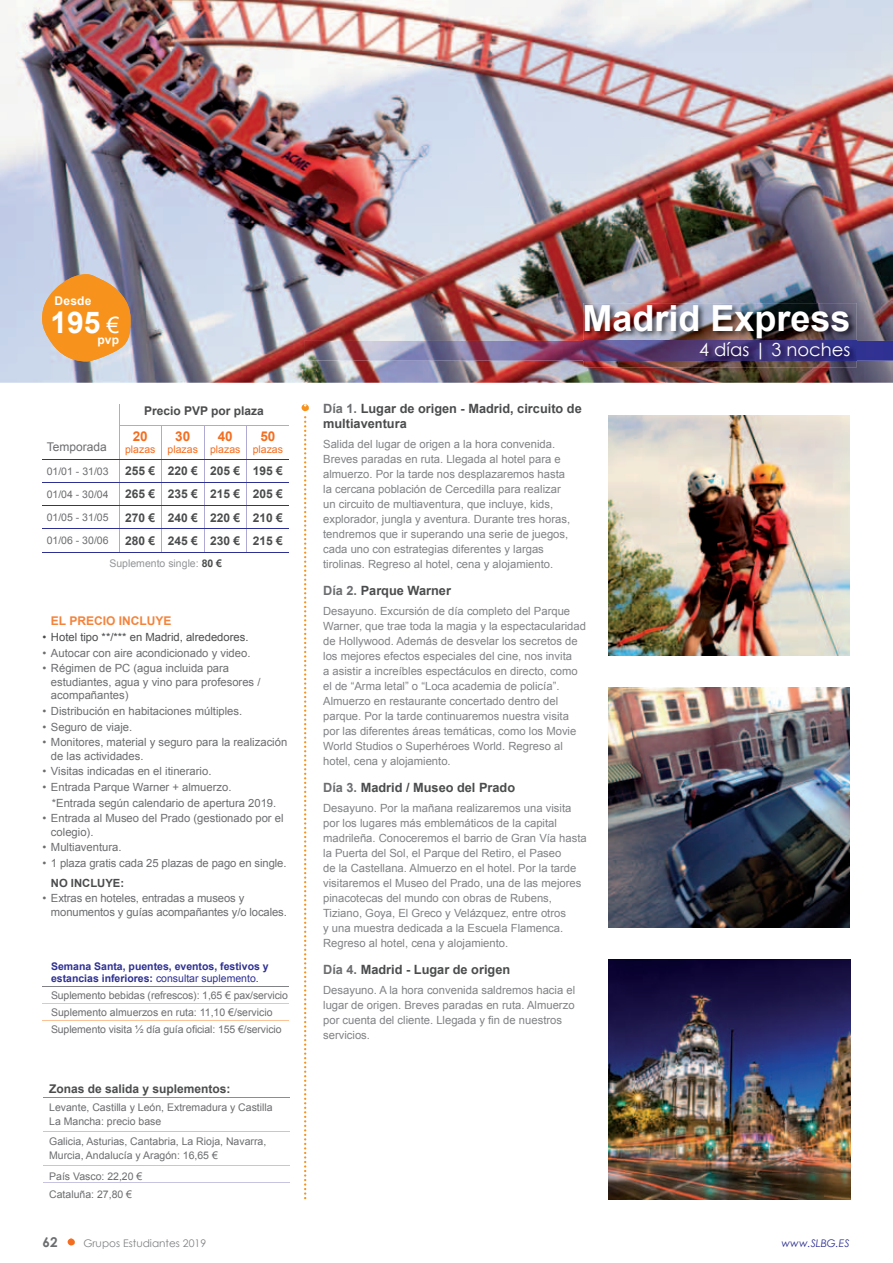
<style>
.page{position:relative;width:893px;height:1263px;background:#fff}
.page>*{position:absolute;margin:0;border:0;box-sizing:border-box;transform-origin:0 0}
.t1{font:700 36px "Arial";color:#fff}
.t2{font:700 30px "Arial";color:#fff}
.t3{font:18px "Century Gothic";color:#fff}
.t4{font:700 13.5px "Arial";color:#f36e21}
.t5{font:700 13.5px "Century Gothic";color:#6c6d70}
.t6{font:700 12.75px/15px "Arial";color:#4b4c4d}
.t7{font:700 12px "Arial";color:#4b4c4d}
.t8{font:700 12px "Arial";color:#f4833b}
.t9{font:12px "Arial";color:#6c6d70}
.t10{font:700 12px "Arial";letter-spacing:.02em;color:#fff}
.t11{font:11.25px/15px "Arial";color:#808285}
.t12{font:11.25px/13.5px "Arial";color:#6c6d70}
.t13{font:11.25px "Arial";color:#4b4c4d}
.t14{font:700 11.25px "Arial";color:#4b4c4d}
.t15{font:10.5px/13.5px "Arial";color:#6c6d70}
.t16{font:700 10.5px/12px "Arial";color:#2e3092}
.t17{font:10.5px "Arial";color:#f36e21}
.t18{font:10.5px "Century Gothic";color:#808285}
.t19{font:10.5px "Arial";color:#939598}
.t20{font:italic 10.5px "Century Gothic";color:#2e3092}
.s1{font-weight:400;font-size:22.5px}
.s2{font-weight:700;color:#4b4c4d}
.s3{font-weight:400}
.s4{color:#6c6d70}
</style>
<div class="page">
<svg style="left:68px;top:1238px;width:7px;height:7px"></svg>
<img style="left:0;top:0;width:893px;height:383px">
<svg style="left:302px;top:404px;width:7px;height:795px"></svg>
<svg style="left:119px;top:404px;width:1px;height:21px"></svg>
<hr style="left:119px;top:426px;width:1px;height:33px;background:#afaad3">
<hr style="left:119px;top:425px;width:43px;height:1px;background:#afaad3">
<hr style="left:162px;top:425px;width:42px;height:1px;background:#afaad3">
<hr style="left:204px;top:425px;width:43px;height:1px;background:#afaad3">
<hr style="left:161px;top:426px;width:1px;height:33px;background:#afaad3">
<hr style="left:204px;top:426px;width:1px;height:33px;background:#afaad3">
<hr style="left:246px;top:426px;width:1px;height:33px;background:#afaad3">
<hr style="left:247px;top:425px;width:42px;height:1px;background:#afaad3">
<hr style="left:42px;top:459px;width:77px;height:1px;background:#2e3092">
<svg style="left:119px;top:460px;width:1px;height:92px"></svg>
<hr style="left:119px;top:459px;width:43px;height:1px;background:#2e3092">
<hr style="left:119px;top:482px;width:43px;height:1px;background:#2e3092">
<hr style="left:119px;top:505px;width:43px;height:1px;background:#2e3092">
<hr style="left:119px;top:528px;width:43px;height:1px;background:#2e3092">
<svg style="left:161px;top:460px;width:1px;height:92px"></svg>
<hr style="left:162px;top:459px;width:42px;height:1px;background:#2e3092">
<hr style="left:162px;top:482px;width:42px;height:1px;background:#2e3092">
<hr style="left:162px;top:505px;width:42px;height:1px;background:#2e3092">
<hr style="left:162px;top:528px;width:42px;height:1px;background:#2e3092">
<svg style="left:204px;top:460px;width:1px;height:92px"></svg>
<hr style="left:204px;top:459px;width:43px;height:1px;background:#2e3092">
<hr style="left:204px;top:482px;width:43px;height:1px;background:#2e3092">
<hr style="left:204px;top:505px;width:43px;height:1px;background:#2e3092">
<hr style="left:204px;top:528px;width:43px;height:1px;background:#2e3092">
<svg style="left:246px;top:460px;width:1px;height:92px"></svg>
<hr style="left:247px;top:459px;width:42px;height:1px;background:#2e3092">
<hr style="left:247px;top:482px;width:42px;height:1px;background:#2e3092">
<hr style="left:247px;top:505px;width:42px;height:1px;background:#2e3092">
<hr style="left:247px;top:528px;width:42px;height:1px;background:#2e3092">
<hr style="left:42px;top:482px;width:77px;height:1px;background:#2e3092">
<hr style="left:42px;top:505px;width:77px;height:1px;background:#2e3092">
<hr style="left:42px;top:528px;width:77px;height:1px;background:#2e3092">
<hr style="left:42px;top:552px;width:77px;height:1px;background:#2e3092">
<hr style="left:119px;top:552px;width:43px;height:1px;background:#2e3092">
<hr style="left:162px;top:552px;width:42px;height:1px;background:#2e3092">
<hr style="left:204px;top:552px;width:43px;height:1px;background:#2e3092">
<hr style="left:247px;top:552px;width:42px;height:1px;background:#2e3092">
<img style="left:608px;top:959px;width:242px;height:240px">
<img style="left:608px;top:687px;width:242px;height:240px">
<img style="left:304px;top:341px;width:589px;height:20px">
<img style="left:583px;top:303px;width:274px;height:64px">
<img style="left:583px;top:341px;width:274px;height:20px">
<img style="left:608px;top:415px;width:242px;height:240px">
<hr style="left:43px;top:1097px;width:247px;height:1px;background:#f36e21">
<hr style="left:43px;top:1131px;width:247px;height:1px;background:#c6c4e1">
<hr style="left:43px;top:1165px;width:247px;height:1px;background:#c6c4e1">
<hr style="left:43px;top:1182px;width:247px;height:1px;background:#c6c4e1">
<svg style="left:42px;top:274px;width:89px;height:87px;background:#e69c46"></svg>
<hr style="left:42px;top:986px;width:247px;height:1px;background:#808285">
<hr style="left:42px;top:1003px;width:247px;height:1px;background:#fbc197">
<hr style="left:42px;top:1020px;width:247px;height:1px;background:#fbc197">
<p class="t10" style="left:55px;top:293px;width:38px">Desde</p>
<h2 class="t2" style="left:51px;top:302px;width:70px">16095 <span class="s1">€</span></h2>
<p class="t10" style="left:97px;top:332px;width:23px">pvp</p>
<p class="t9" style="left:47px;top:439px;width:62px">Temporada</p>
<p class="t7" style="left:144px;top:402px;width:121px">Precio PVP por plaza</p>
<p class="t4" style="left:133px;top:427px;width:17px">20</p>
<p class="t17" style="left:125px;top:443px;width:32px">plazas</p>
<p class="t4" style="left:175px;top:427px;width:17px">30</p>
<p class="t17" style="left:168px;top:443px;width:32px">plazas</p>
<p class="t4" style="left:218px;top:427px;width:17px">40</p>
<p class="t17" style="left:210px;top:443px;width:32px">plazas</p>
<p class="t4" style="left:260px;top:427px;width:17px">50</p>
<p class="t17" style="left:253px;top:443px;width:32px">plazas</p>
<p class="t15" style="left:47px;top:464px;width:63px">01/01 - 31/03</p>
<p class="t7" style="left:125px;top:463px;width:159px">255 € 220 € 205 € 195 €</p>
<p class="t15" style="left:47px;top:487px;width:63px">01/04 - 30/04</p>
<p class="t7" style="left:125px;top:486px;width:159px">265 € 235 € 215 € 205 €</p>
<p class="t15" style="left:47px;top:511px;width:63px">01/05 - 31/05</p>
<p class="t7" style="left:125px;top:509px;width:159px">270 € 240 € 220 € 210 €</p>
<p class="t15" style="left:47px;top:534px;width:63px">01/06 - 30/06</p>
<p class="t7" style="left:125px;top:533px;width:159px">280 € 245 € 230 € 215 €</p>
<p class="t19" style="left:109px;top:556px;width:114px">Suplemento single: <span class="s2">80 €</span></p>
<p class="t8" style="left:51px;top:613px;width:122px">EL PRECIO INCLUYE</p>
<p class="t13" style="left:42px;top:630px;width:208px">• Hotel tipo **/*** en Madrid, alrededores.</p>
<p class="t12" style="left:42px;top:646px;width:209px">• Autocar con aire acondicionado y video.</p>
<p class="t12" style="left:51px;top:662px;width:211px;text-indent:-9px">• Régimen de PC (agua incluida para estudiantes, agua y vino para profesores / acompañantes)</p>
<p class="t12" style="left:42px;top:704px;width:201px">• Distribución en habitaciones múltiples.</p>
<p class="t12" style="left:42px;top:720px;width:91px">• Seguro de viaje.</p>
<p class="t12" style="left:51px;top:736px;width:238px;text-indent:-9px">• Monitores, material y seguro para la realización de las actividades.</p>
<p class="t12" style="left:42px;top:765px;width:170px">• Visitas indicadas en el itinerario.</p>
<p class="t12" style="left:52px;top:779px;width:226px;line-height:15.6px;text-indent:-9px">• Entrada Parque Warner + almuerzo. *Entrada según calendario de apertura 2019.</p>
<p class="t12" style="left:51px;top:812px;width:234px;text-indent:-9px">• Entrada al Museo del Prado (gestionado por el colegio).</p>
<p class="t12" style="left:42px;top:841px;width:81px">• Multiaventura.</p>
<p class="t12" style="left:42px;top:856px;width:245px">• 1 plaza gratis cada 25 plazas de pago en single.</p>
<p class="t14" style="left:51px;top:875px;width:75px">NO INCLUYE:</p>
<p class="t12" style="left:51px;top:892px;width:237px;text-indent:-9px">• Extras en hoteles, entradas a museos y monumentos y guías acompañantes y/o locales.</p>
<p class="t16" style="left:51px;top:961px;width:219px">Semana Santa, puentes, eventos, festivos y estancias inferiores: <span class="s3">consultar suplemento.</span></p>
<p class="t15" style="left:51px;top:987px;width:238px;line-height:17px">Suplemento bebidas (refrescos): 1,65 € pax/servicio<br>Suplemento almuerzos en ruta: 11,10 €/servicio<br>Suplemento visita ½ día guía oficial: 155 €/servicio</p>
<p class="t7" style="left:49px;top:1081px;width:183px">Zonas de salida y suplementos:</p>
<p class="t15" style="left:49px;top:1101px;width:225px">Levante, Castilla y León, Extremadura y Castilla<br>La Mancha: precio base</p>
<p class="t15" style="left:49px;top:1135px;width:219px">Galicia, Asturias, Cantabria, La Rioja, Navarra,<br>Murcia, Andalucía y Aragón: 16,65 €</p>
<p class="t15" style="left:49px;top:1168px;width:95px;line-height:17.2px">País Vasco: 22,20 €<br>Cataluña: 27,80 €</p>
<h1 class="t1" style="left:582px;top:294px;width:270px">Madrid Express</h1>
<h3 class="t3" style="left:699px;top:337px;width:153px">4 días | 3 noches</h3>
<p class="t6" style="left:323px;top:402px;width:260px"><span class="s4">Día 1.</span> Lugar de origen - Madrid, circuito de multiaventura</p>
<p class="t11" style="left:323px;top:436px;width:249px">Salida del lugar de origen a la hora convenida.<br>Breves paradas en ruta. Llegada al hotel para e almuerzo. Por la tarde nos desplazaremos hasta la cercana población de Cercedilla para realizar un circuito de multiaventura, que incluye, kids, explorador, jungla y aventura. Durante tres horas, tendremos que ir superando una serie de juegos, cada uno con estrategias diferentes y largas tirolinas. Regreso al hotel, cena y alojamiento.</p>
<p class="t6" style="left:323px;top:584px;width:129px"><span class="s4">Día 2.</span> Parque Warner</p>
<p class="t11" style="left:323px;top:603px;width:264px">Desayuno. Excursión de día completo del Parque Warner, que trae toda la magia y la espectacularidad de Hollywood. Además de desvelar los secretos de los mejores efectos especiales del cine, nos invita<br>a asistir a increíbles espectáculos en directo, como el de “Arma letal” o “Loca academia de policía”.<br>Almuerzo en restaurante concertado dentro del parque. Por la tarde continuaremos nuestra visita por las diferentes áreas temáticas, como los Movie World Studios o Superhéroes World. Regreso al hotel, cena y alojamiento.</p>
<p class="t6" style="left:323px;top:781px;width:194px"><span class="s4">Día 3.</span> Madrid / Museo del Prado</p>
<p class="t11" style="left:323px;top:800px;width:265px">Desayuno. Por la mañana realizaremos una visita por los lugares más emblemáticos de la capital madrileña. Conoceremos el barrio de Gran Vía hasta la Puerta del Sol, el Parque del Retiro, el Paseo<br>de la Castellana. Almuerzo en el hotel. Por la tarde visitaremos el Museo del Prado, una de las mejores pinacotecas del mundo con obras de Rubens, Tiziano, Goya, El Greco y Velázquez, entre otros<br>y una muestra dedicada a la Escuela Flamenca.<br>Regreso al hotel, cena y alojamiento.</p>
<p class="t6" style="left:323px;top:963px;width:189px"><span class="s4">Día 4.</span> Madrid - Lugar de origen</p>
<p class="t11" style="left:323px;top:982px;width:253px">Desayuno. A la hora convenida saldremos hacia el lugar de origen. Breves paradas en ruta. Almuerzo por cuenta del cliente. Llegada y fin de nuestros servicios.</p>
<p class="t5" style="left:43px;top:1231px;width:17px">62</p>
<p class="t18" style="left:83px;top:1235px;width:124px">Grupos Estudiantes 2019</p>
<p class="t20" style="left:782px;top:1235px;width:70px">www.SLBG.ES</p>
</div>
